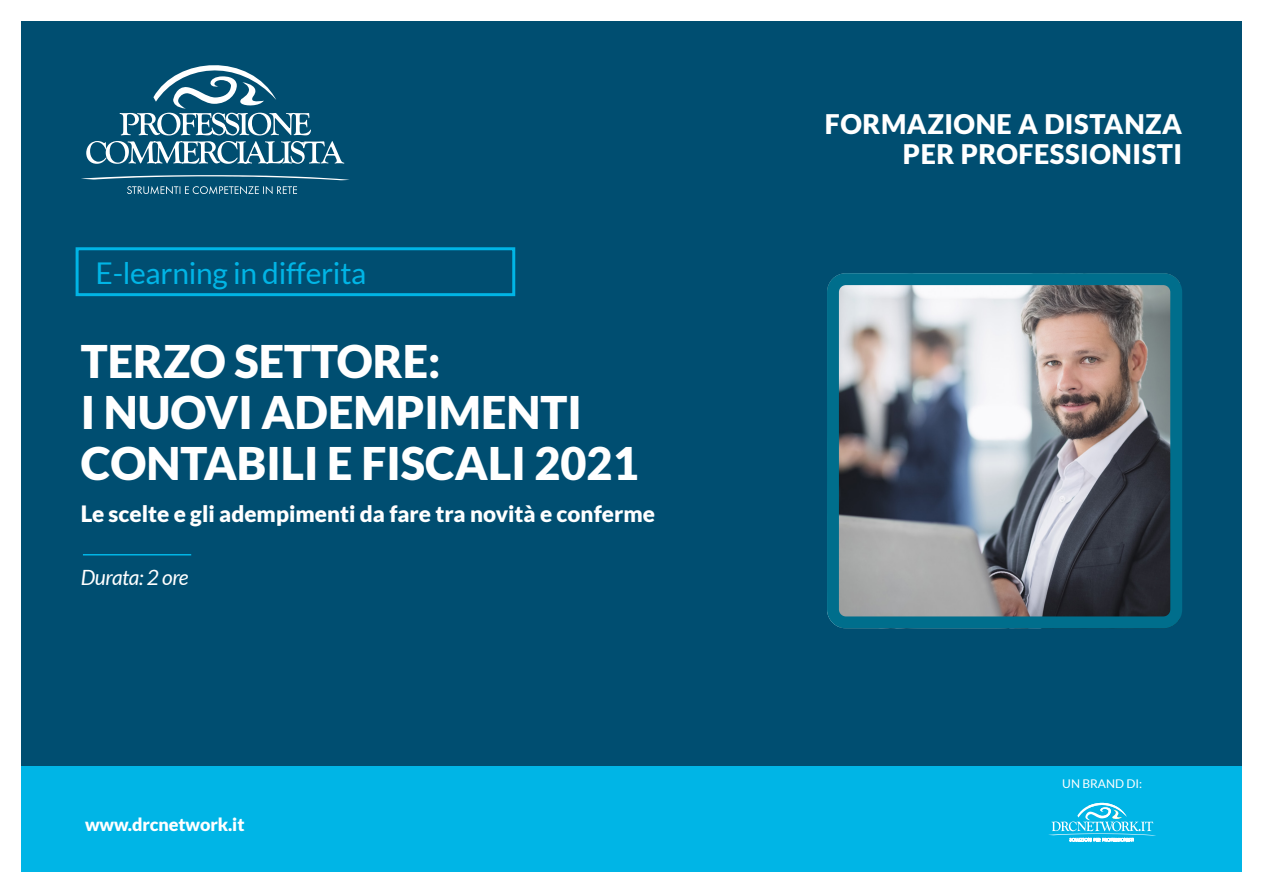
<style>
.page{position:relative;width:1263px;height:893px;background:#fff}
.page>*{position:absolute;margin:0;border:0;box-sizing:border-box;transform-origin:0 0}
.t1{font:900 45px/51px "Lato";color:#fff}
.t2{font:30px "Lato";letter-spacing:-.01em;color:#00b5e6}
.t3{font:900 27px "Lato";letter-spacing:.02em;color:#fff}
.t4{font:900 22.5px "Lato";color:#fff}
.t5{font:italic 21px "Lato";letter-spacing:-.02em;color:#fff}
.t6{font:900 18px "Lato";letter-spacing:-.005em;color:#fff}
.t7{font:12px "Lato";color:#fff}
</style>
<div class="page">
<div style="left:21px;top:21px;width:1221px;height:851px;background:#004e71"></div>
<img style="left:840px;top:286px;width:329px;height:329px">
<div style="left:827px;top:273px;width:355px;height:355px;border:12px solid #006e8c;border-radius:13px"></div>
<div style="left:21px;top:766px;width:1221px;height:106px;background:#00b5e6"></div>
<svg style="left:81px;top:175px;width:269px;height:5px"></svg>
<svg style="left:120px;top:65px;width:191px;height:70px"></svg>
<svg style="left:86px;top:141px;width:258px;height:23px"></svg>
<svg style="left:127px;top:186px;width:170px;height:8px"></svg>
<svg style="left:1048px;top:802px;width:108px;height:39px"></svg>
<hr style="left:83px;top:554px;width:108px;height:1px;background:#00b5e6">
<div style="left:76px;top:247px;width:439px;height:49px;border:3px solid #00b5e6"></div>
<p class="t2" style="left:96px;top:256px;width:272px">E-learning in differita</p>
<p class="t1" style="left:81px;top:335px;width:361px">TERZO SETTORE:</p>
<p class="t1" style="left:81px;top:386px;width:560px">I NUOVI ADEMPIMENTI<br>CONTABILI E FISCALI 2021</p>
<p class="t4" style="left:81px;top:500px;width:576px">Le scelte e gli adempimenti da fare tra novità e conferme</p>
<p class="t5" style="left:81px;top:566px;width:109px">Durata: 2 ore</p>
<p class="t6" style="left:85px;top:814px;width:161px">www.drcnetwork.it</p>
<p class="t3" style="left:825px;top:109px;width:359px">FORMAZIONE A DISTANZA</p>
<p class="t3" style="left:903px;top:139px;width:281px">PER PROFESSIONISTI</p>
<p class="t7" style="left:1062px;top:777px;width:81px">UN BRAND DI:</p>
</div>
